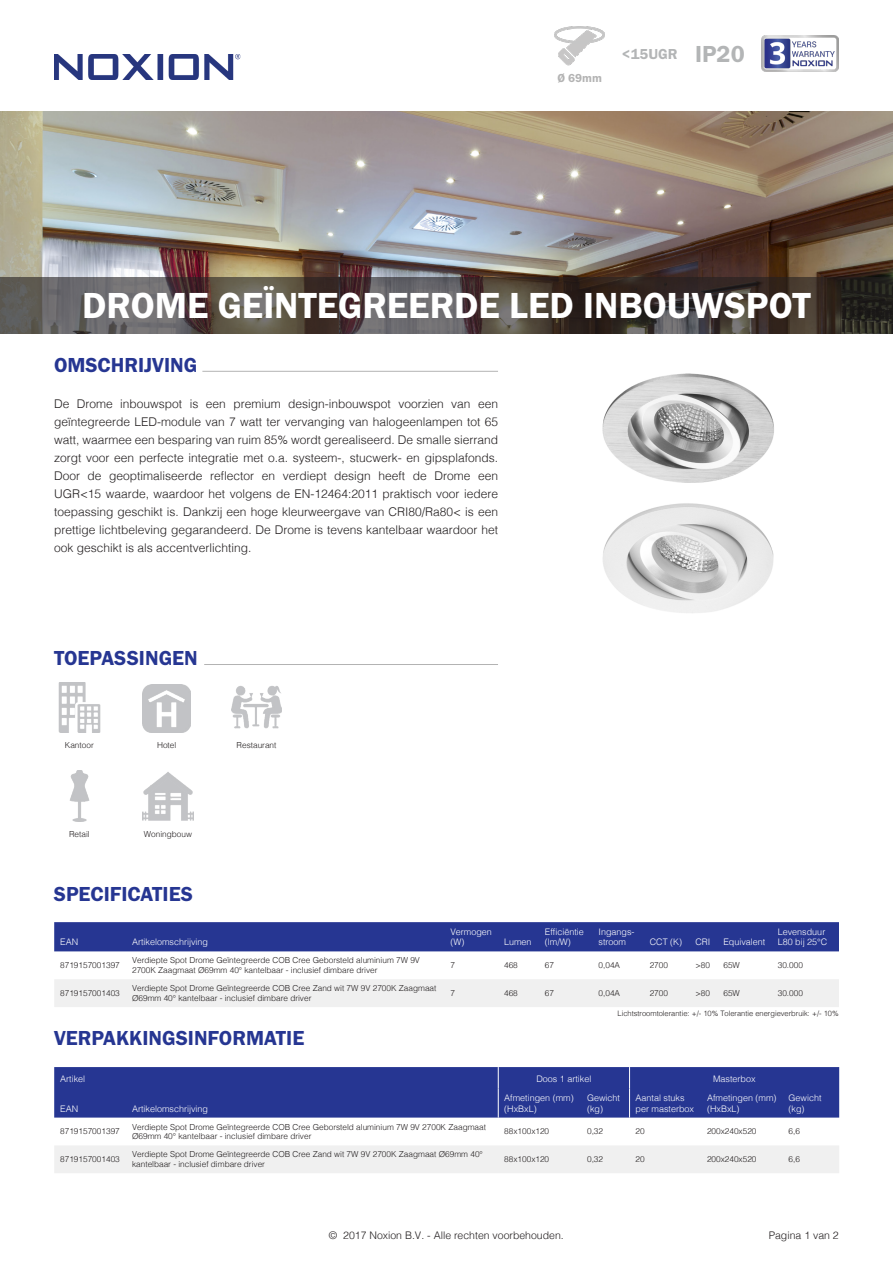
<style>
.page{position:relative;width:893px;height:1263px;background:#fff}
.page>*{position:absolute;margin:0;border:0;box-sizing:border-box;transform-origin:0 0}
.t1{font:37.5px "Franklin Gothic URW Dem";color:#fff}
.t2{font:24px "Franklin Gothic URW Dem";color:#b3b5b6}
.t3{font:21px "Franklin Gothic URW Dem";color:#263692}
.t4{font:15px "Franklin Gothic URW Dem";color:#b3b5b6}
.t5{font:300 12px/18px "Helvetica";color:#231f20;text-align:justify}
.t6{font:12px "Franklin Gothic URW Dem";color:#b3b3b3}
.t7{font:300 10.5px "Helvetica";color:#231f20}
.t8{font:300 9px/10.8px "Helvetica";color:#fff}
.t9{font:300 8.25px/9.9px "Helvetica";color:#231f20}
.t10{font:300 7.5px "Helvetica";color:#231f20}
</style>
<div class="page">
<img style="left:54px;top:54px;width:187px;height:26px">
<img style="left:0;top:112px;width:893px;height:165px">
<hr style="left:202px;top:371px;width:296px;height:1px;background:#b3b3b3">
<svg style="left:0;top:277px;width:893px;height:57px;background:#4f4743"></svg>
<img style="left:554px;top:26px;width:51px;height:40px">
<hr style="left:204px;top:664px;width:294px;height:1px;background:#b3b3b3">
<img style="left:231px;top:686px;width:51px;height:43px">
<img style="left:58px;top:682px;width:43px;height:50px">
<img style="left:143px;top:684px;width:48px;height:48px">
<img style="left:69px;top:770px;width:21px;height:51px">
<img style="left:143px;top:772px;width:50px;height:49px">
<div style="left:54px;top:922px;width:785px;height:29px;background:#263692"></div>
<div style="left:54px;top:979px;width:785px;height:28px;background:#f0f0f0"></div>
<img style="left:602px;top:373px;width:172px;height:110px">
<img style="left:603px;top:503px;width:171px;height:110px">
<img style="left:762px;top:35px;width:77px;height:37px">
<div style="left:54px;top:1146px;width:785px;height:27px;background:#f0f0f0"></div>
<div style="left:54px;top:1067px;width:785px;height:50px;background:#263692"></div>
<p class="t6" style="left:557px;top:71px;width:46px">Ø 69mm</p>
<p class="t4" style="left:622px;top:45px;width:57px">&lt;15UGR</p>
<p class="t2" style="left:695px;top:39px;width:51px">IP20</p>
<p class="t1" style="left:82px;top:282px;width:730px">DROME GEÏNTEGREERDE LED INBOUWSPOT</p>
<p class="t3" style="left:54px;top:352px;width:145px">OMSCHRIJVING</p>
<p class="t5" style="left:54px;top:394px;width:446px">De Drome inbouwspot is een premium design-inbouwspot voorzien van een geïntegreerde LED-module van 7 watt ter vervanging van halogeenlampen tot 65 watt, waarmee een besparing van ruim 85% wordt gerealiseerd. De smalle sierrand zorgt voor een perfecte integratie met o.a. systeem-, stucwerk- en gipsplafonds.<br>Door de geoptimaliseerde reflector en verdiept design heeft de Drome een UGR&lt;15 waarde, waardoor het volgens de EN-12464:2011 praktisch voor iedere toepassing geschikt is. Dankzij een hoge kleurweergave van CRI80/Ra80&lt; is een prettige lichtbeleving gegarandeerd. De Drome is tevens kantelbaar waardoor het ook geschikt is als accentverlichting.</p>
<p class="t3" style="left:54px;top:645px;width:145px">TOEPASSINGEN</p>
<p class="t9" style="left:65px;top:740px;width:30px">Kantoor</p>
<p class="t9" style="left:157px;top:740px;width:21px">Hotel</p>
<p class="t9" style="left:237px;top:740px;width:41px">Restaurant</p>
<p class="t9" style="left:69px;top:828px;width:22px">Retail</p>
<p class="t9" style="left:144px;top:828px;width:50px">Woningbouw</p>
<p class="t3" style="left:54px;top:880px;width:141px">SPECIFICATIES</p>
<p class="t8" style="left:60px;top:936px;width:19px">EAN</p>
<p class="t8" style="left:132px;top:936px;width:78px">Artikelomschrijving</p>
<p class="t8" style="left:450px;top:925px;width:43px">Vermogen (W)</p>
<p class="t8" style="left:504px;top:936px;width:29px">Lumen</p>
<p class="t8" style="left:545px;top:925px;width:41px">Efficiëntie (lm/W)</p>
<p class="t8" style="left:598px;top:925px;width:38px">Ingangs&shy;stroom</p>
<p class="t8" style="left:650px;top:936px;width:34px">CCT (K)</p>
<p class="t8" style="left:695px;top:936px;width:17px">CRI</p>
<p class="t8" style="left:723px;top:936px;width:44px">Equivalent</p>
<p class="t8" style="left:778px;top:925px;width:51px">Levensduur<br>L80 bij 25°C</p>
<p class="t9" style="left:60px;top:960px;width:61px">8719157001397</p>
<p class="t9" style="left:132px;top:955px;width:289px">Verdiepte Spot Drome Geïntegreerde COB Cree Geborsteld aluminium 7W 9V<br>2700K Zaagmaat Ø69mm 40° kantelbaar - inclusief dimbare driver</p>
<p class="t9" style="left:450px;top:960px;width:6px">7</p>
<p class="t9" style="left:504px;top:960px;width:15px">468</p>
<p class="t9" style="left:545px;top:960px;width:11px">67</p>
<p class="t9" style="left:598px;top:960px;width:23px">0,04A</p>
<p class="t9" style="left:650px;top:960px;width:20px">2700</p>
<p class="t9" style="left:695px;top:960px;width:16px">&gt;80</p>
<p class="t9" style="left:723px;top:960px;width:18px">65W</p>
<p class="t9" style="left:778px;top:960px;width:27px">30.000</p>
<p class="t9" style="left:60px;top:988px;width:61px">8719157001403</p>
<p class="t9" style="left:132px;top:983px;width:306px">Verdiepte Spot Drome Geïntegreerde COB Cree Zand wit 7W 9V 2700K Zaagmaat<br>Ø69mm 40° kantelbaar - inclusief dimbare driver</p>
<p class="t9" style="left:450px;top:988px;width:6px">7</p>
<p class="t9" style="left:504px;top:988px;width:15px">468</p>
<p class="t9" style="left:545px;top:988px;width:11px">67</p>
<p class="t9" style="left:598px;top:988px;width:23px">0,04A</p>
<p class="t9" style="left:650px;top:988px;width:20px">2700</p>
<p class="t9" style="left:695px;top:988px;width:16px">&gt;80</p>
<p class="t9" style="left:723px;top:988px;width:18px">65W</p>
<p class="t9" style="left:778px;top:988px;width:27px">30.000</p>
<p class="t3" style="left:54px;top:1025px;width:252px">VERPAKKINGSINFORMATIE</p>
<p class="t10" style="left:617px;top:1007px;width:223px">Lichtstroomtolerantie: +/- 10% Tolerantie energieverbruik: +/- 10%</p>
<p class="t8" style="left:60px;top:1073px;width:27px">Artikel</p>
<p class="t8" style="left:536px;top:1073px;width:57px">Doos 1 artikel</p>
<p class="t8" style="left:713px;top:1073px;width:44px">Masterbox</p>
<p class="t8" style="left:60px;top:1102px;width:19px">EAN</p>
<p class="t8" style="left:132px;top:1102px;width:78px">Artikelomschrijving</p>
<p class="t8" style="left:504px;top:1091px;width:71px">Afmetingen (mm) (HxBxL)</p>
<p class="t8" style="left:587px;top:1091px;width:35px">Gewicht (kg)</p>
<p class="t8" style="left:636px;top:1091px;width:60px">Aantal stuks per masterbox</p>
<p class="t8" style="left:707px;top:1091px;width:71px">Afmetingen (mm) (HxBxL)</p>
<p class="t8" style="left:789px;top:1091px;width:35px">Gewicht (kg)</p>
<p class="t9" style="left:60px;top:1126px;width:61px">8719157001397</p>
<p class="t9" style="left:132px;top:1121px;width:355px">Verdiepte Spot Drome Geïntegreerde COB Cree Geborsteld aluminium 7W 9V 2700K Zaagmaat<br>Ø69mm 40° kantelbaar - inclusief dimbare driver</p>
<p class="t9" style="left:504px;top:1126px;width:46px">88x100x120</p>
<p class="t9" style="left:587px;top:1126px;width:18px">0,32</p>
<p class="t9" style="left:636px;top:1126px;width:11px">20</p>
<p class="t9" style="left:707px;top:1126px;width:51px">200x240x520</p>
<p class="t9" style="left:789px;top:1126px;width:13px">6,6</p>
<p class="t9" style="left:60px;top:1154px;width:61px">8719157001403</p>
<p class="t9" style="left:132px;top:1149px;width:352px">Verdiepte Spot Drome Geïntegreerde COB Cree Zand wit 7W 9V 2700K Zaagmaat Ø69mm 40° kantelbaar - inclusief dimbare driver</p>
<p class="t9" style="left:504px;top:1154px;width:46px">88x100x120</p>
<p class="t9" style="left:587px;top:1154px;width:18px">0,32</p>
<p class="t9" style="left:636px;top:1154px;width:11px">20</p>
<p class="t9" style="left:707px;top:1154px;width:51px">200x240x520</p>
<p class="t9" style="left:789px;top:1154px;width:13px">6,6</p>
<p class="t7" style="left:329px;top:1226px;width:236px">© 2017 Noxion B.V. - Alle rechten voorbehouden.</p>
<p class="t7" style="left:769px;top:1226px;width:72px">Pagina 1 van 2</p>
</div>
